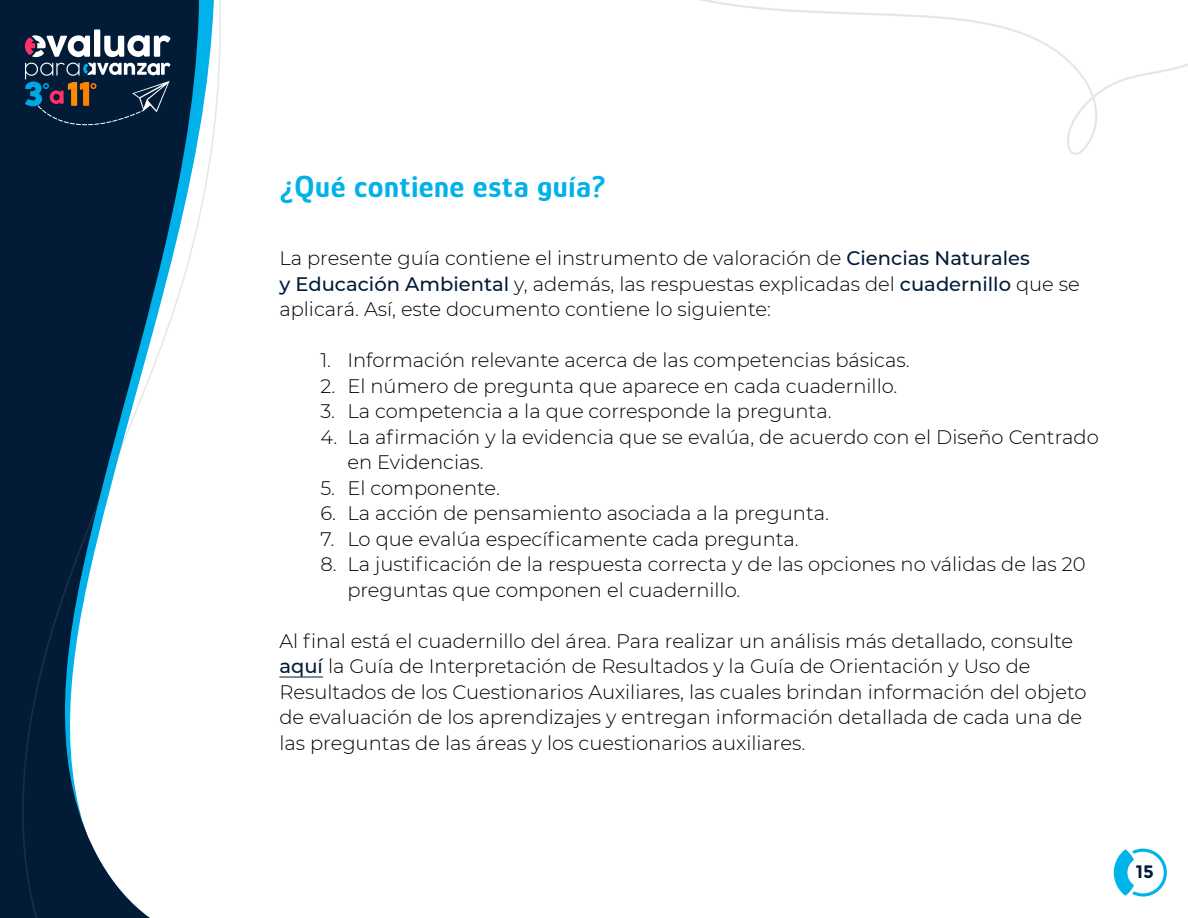
<style>
.page{position:relative;width:1188px;height:918px;background:#fff}
.page>*{position:absolute;margin:0;border:0;box-sizing:border-box;transform-origin:0 0}
.Subtítulos_para_TDC{font:700 31.5px "Glory";letter-spacing:.02em;color:#00b2e9}
.Texto_introductorio{font:300 19.5px/25.5px "Montserrat";color:#000}
.t1{font:700 18px "Montserrat";color:#021c38}
.s1{font-weight:500;color:#021c38}
</style>
<div class="page">
<div style="left:0;top:0;width:22px;height:918px;background:#021c38"></div>
<svg style="left:699px;top:0;width:489px;height:155px"></svg>
<svg style="left:22px;top:0;width:199px;height:918px"></svg>
<svg style="left:1114px;top:849px;width:53px;height:48px"></svg>
<svg style="left:25px;top:29px;width:145px;height:28px"></svg>
<svg style="left:25px;top:63px;width:145px;height:77px;background:#24384e"></svg>
<hr style="left:279px;top:677px;width:44px;height:1px;background:#021c38">
<p class="Subtítulos_para_TDC" style="left:279px;top:166px;width:328px">¿Qué contiene esta guía?</p>
<p class="Texto_introductorio" style="left:279px;top:245px;width:752px">La presente guía contiene el instrumento de valoración de <span class="s1">Ciencias Naturales</span></p>
<p class="Texto_introductorio" style="left:279px;top:270px;width:802px"><span class="s1">y Educación Ambiental</span> y, además, las respuestas explicadas del <span class="s1">cuadernillo</span> que se aplicará. Así, este documento contiene lo siguiente:</p>
<p class="Texto_introductorio" style="left:320px;top:347px;width:591px">1. Información relevante acerca de las competencias básicas.</p>
<p class="Texto_introductorio" style="left:320px;top:372px;width:579px">2. El número de pregunta que aparece en cada cuadernillo.</p>
<p class="Texto_introductorio" style="left:320px;top:398px;width:513px">3. La competencia a la que corresponde la pregunta.</p>
<p class="Texto_introductorio" style="left:347px;top:423px;width:753px;text-indent:-27px">4. La afirmación y la evidencia que se evalúa, de acuerdo con el Diseño Centrado en Evidencias.</p>
<p class="Texto_introductorio" style="left:320px;top:474px;width:181px">5. El componente.</p>
<p class="Texto_introductorio" style="left:320px;top:500px;width:510px">6. La acción de pensamiento asociada a la pregunta.</p>
<p class="Texto_introductorio" style="left:320px;top:525px;width:480px">7. Lo que evalúa específicamente cada pregunta.</p>
<p class="Texto_introductorio" style="left:347px;top:551px;width:740px;text-indent:-27px">8. La justificación de la respuesta correcta y de las opciones no válidas de las 20 preguntas que componen el cuadernillo.</p>
<p class="Texto_introductorio" style="left:279px;top:627px;width:809px">Al final está el cuadernillo del área. Para realizar un análisis más detallado, consulte <span class="s1">aquí</span> la Guía de Interpretación de Resultados y la Guía de Orientación y Uso de Resultados de los Cuestionarios Auxiliares, las cuales brindan información del objeto de evaluación de los aprendizajes y entregan información detallada de cada una de las preguntas de las áreas y los cuestionarios auxiliares.</p>
<p class="t1" style="left:1136px;top:861px;width:19px">15</p>
</div>
